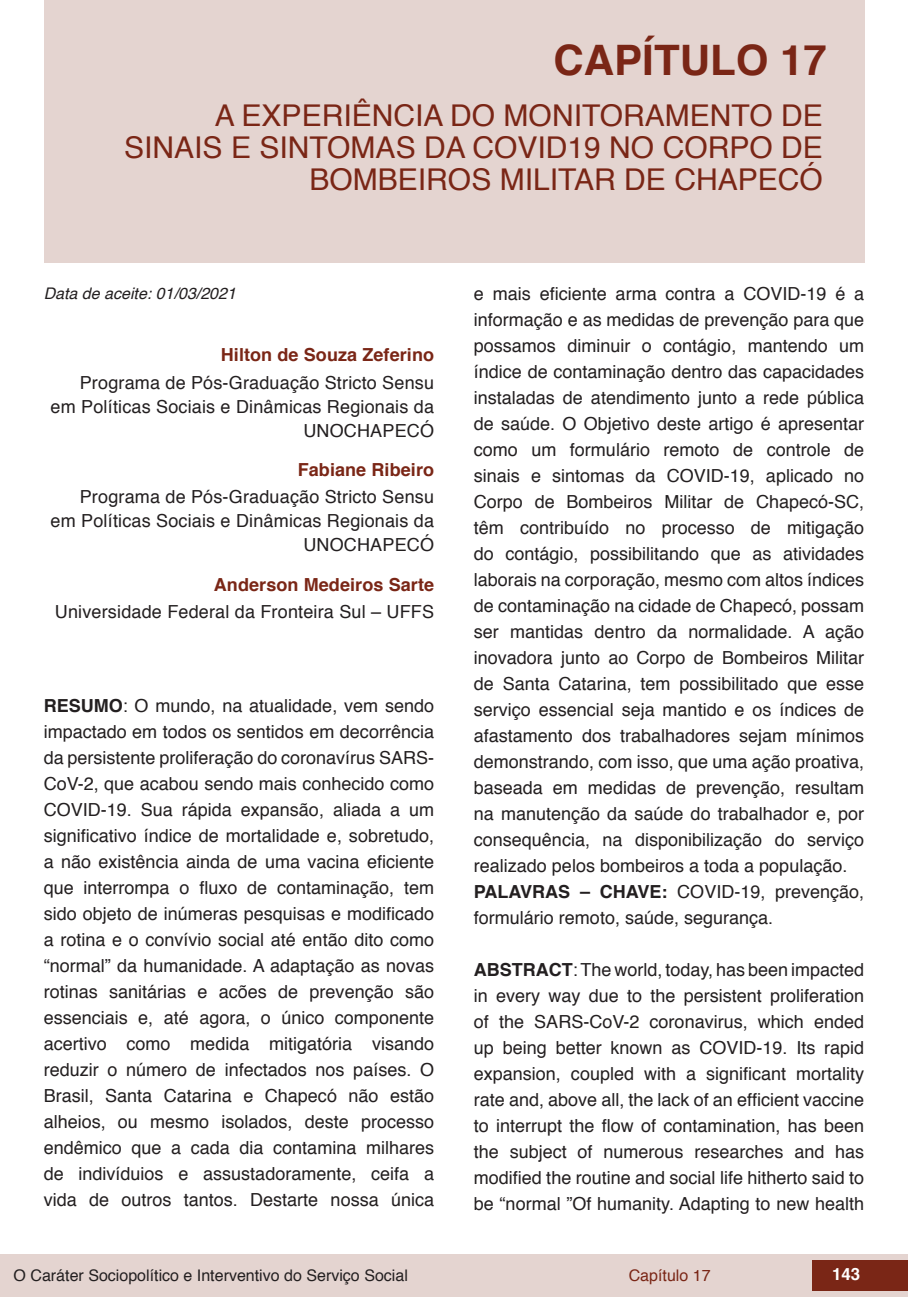
<style>
.page{position:relative;width:908px;height:1304px;background:#fff}
.page>*{position:absolute;margin:0;border:0;box-sizing:border-box;transform-origin:0 0}
.capítulos{font:700 42px "Helvetica";color:#7a2616}
.nome_artigos{font:30px/32px "Helvetica";color:#7a2616;text-align:right}
.Resumos_e_PC_TXT{font:18px/26px "Helvetica";color:#231f20;text-align:justify}
.info_autores{font:18px/24px "Helvetica";letter-spacing:.01em;color:#231f20;text-align:right}
.nome_autores{font:700 18px "Helvetica";letter-spacing:.005em;color:#7a2616}
.t1{font:700 16.8px "Helvetica";color:#fff}
.t2{font:16px "Helvetica";color:#231f20}
.t3{font:italic 16px "Helvetica";color:#231f20}
.t4{font:16px "Helvetica";color:#7a2616}
.s1{font-weight:700}
</style>
<div class="page">
<div style="left:0;top:1254px;width:906px;height:43px;background:#e4d4d0"></div>
<div style="left:812px;top:1261px;width:95px;height:30px;background:#7a2616"></div>
<div style="left:44px;top:0;width:819px;height:263px;background:#e4d4d0"></div>
<p class="capítulos" style="left:553px;top:26px;width:275px">CAPÍTULO 17</p>
<p class="nome_artigos" style="left:124px;top:101px;width:699px">A EXPERIÊNCIA DO MONITORAMENTO DE<br>SINAIS E SINTOMAS DA COVID19 NO CORPO DE<br>BOMBEIROS MILITAR DE CHAPECÓ</p>
<p class="t3" style="left:44px;top:280px;width:194px">Data de aceite: 01/03/2021</p>
<p class="nome_autores" style="left:221px;top:341px;width:215px">Hilton de Souza Zeferino</p>
<p class="info_autores" style="left:51px;top:371px;width:385px">Programa de Pós-Graduação Stricto Sensu em Políticas Sociais e Dinâmicas Regionais da<br>UNOCHAPECÓ</p>
<p class="nome_autores" style="left:297px;top:455px;width:138px">Fabiane Ribeiro</p>
<p class="info_autores" style="left:51px;top:486px;width:385px">Programa de Pós-Graduação Stricto Sensu em Políticas Sociais e Dinâmicas Regionais da<br>UNOCHAPECÓ</p>
<p class="nome_autores" style="left:214px;top:570px;width:222px">Anderson Medeiros Sarte</p>
<p class="info_autores" style="left:55px;top:600px;width:380px">Universidade Federal da Fronteira Sul – UFFS</p>
<p class="Resumos_e_PC_TXT" style="left:44px;top:693px;width:392px"><span class="s1">RESUMO</span>: O mundo, na atualidade, vem sendo impactado em todos os sentidos em decorrência da persistente proliferação do coronavírus SARS-CoV-2, que acabou sendo mais conhecido como COVID-19. Sua rápida expansão, aliada a um significativo índice de mortalidade e, sobretudo, a não existência ainda de uma vacina eficiente que interrompa o fluxo de contaminação, tem sido objeto de inúmeras pesquisas e modificado a rotina e o convívio social até então dito como “normal” da humanidade. A adaptação as novas rotinas sanitárias e acões de prevenção são essenciais e, até agora, o único componente acertivo como medida mitigatória visando reduzir o número de infectados nos países. O Brasil, Santa Catarina e Chapecó não estão alheios, ou mesmo isolados, deste processo endêmico que a cada dia contamina milhares de indivíduios e assustadoramente, ceifa a vida de outros tantos. Destarte nossa única</p>
<p class="Resumos_e_PC_TXT" style="left:473px;top:281px;width:392px">e mais eficiente arma contra a COVID-19 é a informação e as medidas de prevenção para que possamos diminuir o contágio, mantendo um índice de contaminação dentro das capacidades instaladas de atendimento junto a rede pública de saúde. O Objetivo deste artigo é apresentar como um formulário remoto de controle de sinais e sintomas da COVID-19, aplicado no Corpo de Bombeiros Militar de Chapecó-SC, têm contribuído no processo de mitigação do contágio, possibilitando que as atividades laborais na corporação, mesmo com altos índices de contaminação na cidade de Chapecó, possam ser mantidas dentro da normalidade. A ação inovadora junto ao Corpo de Bombeiros Militar de Santa Catarina, tem possibilitado que esse serviço essencial seja mantido e os índices de afastamento dos trabalhadores sejam mínimos demonstrando, com isso, que uma ação proativa, baseada em medidas de prevenção, resultam na manutenção da saúde do trabalhador e, por consequência, na disponibilização do serviço realizado pelos bombeiros a toda a população.</p>
<p class="Resumos_e_PC_TXT" style="left:473px;top:879px;width:392px"><span class="s1">PALAVRAS – CHAVE:</span> COVID-19, prevenção, formulário remoto, saúde, segurança.</p>
<p class="Resumos_e_PC_TXT" style="left:473px;top:957px;width:392px"><span class="s1">ABSTRACT</span>: The world, today, has been impacted in every way due to the persistent proliferation of the SARS-CoV-2 coronavirus, which ended up being better known as COVID-19. Its rapid expansion, coupled with a significant mortality rate and, above all, the lack of an efficient vaccine to interrupt the flow of contamination, has been the subject of numerous researches and has modified the routine and social life hitherto said to be “normal ”Of humanity. Adapting to new health</p>
<p class="t2" style="left:14px;top:1263px;width:395px">O Caráter Sociopolítico e Interventivo do Serviço Social</p>
<p class="t4" style="left:628px;top:1263px;width:83px">Capítulo 17</p>
<p class="t1" style="left:831px;top:1261px;width:30px">143</p>
</div>
